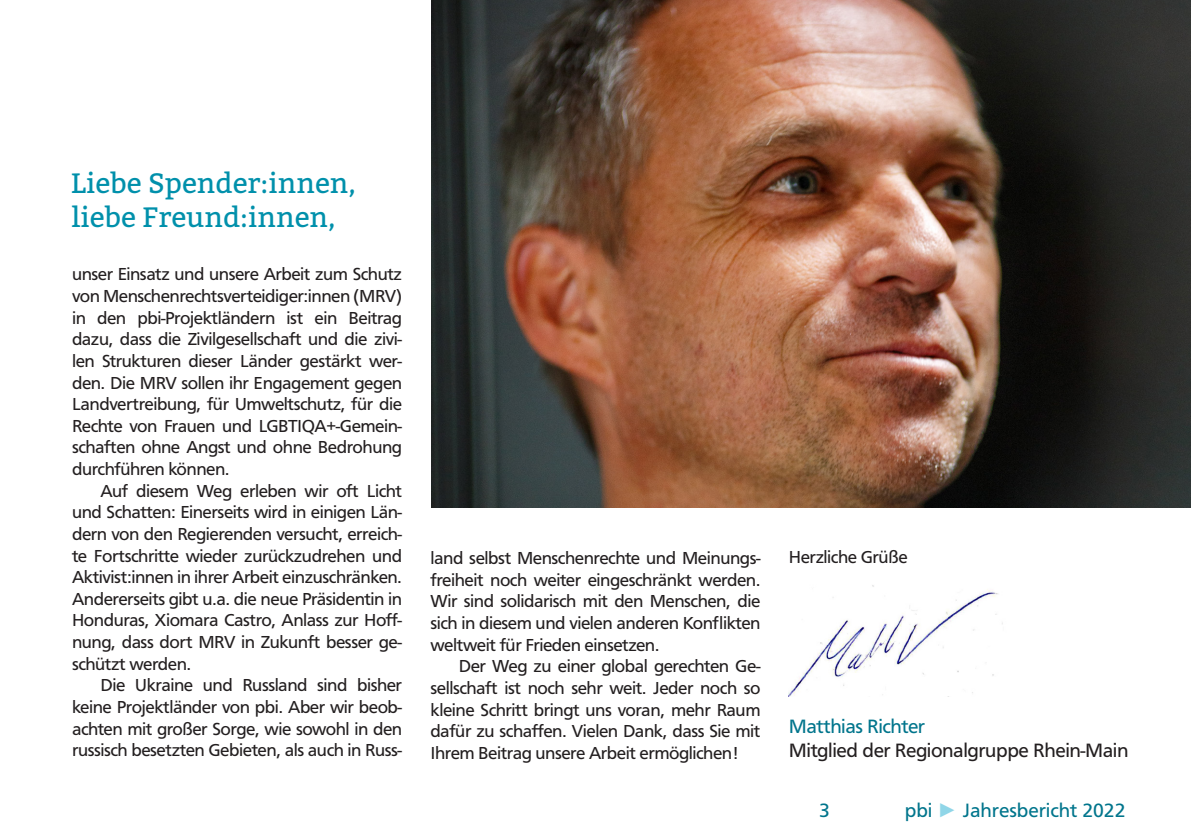
<style>
.page{position:relative;width:1191px;height:840px;background:#fff}
.page>*{position:absolute;margin:0;border:0;box-sizing:border-box;transform-origin:0 0}
.t1{font:28px/33.6px "Bitter";color:#0090ab}
.t2{font:20px "Carto Gothic Std";letter-spacing:-.01em;color:#00758c}
.t3{font:20px "Carto Gothic Std";letter-spacing:-.02em;color:#231f20}
.t4{font:18px/21.6px "Carto Gothic Std";letter-spacing:-.025em;color:#231f20;text-align:justify}
.s1{font-family:"Arial";color:#90d6e8}
</style>
<div class="page">
<img style="left:431px;top:0;width:760px;height:507px">
<img style="left:789px;top:585px;width:214px;height:111px">
<h1 class="t1" style="left:71px;top:167px;width:286px">Liebe Spender:innen, liebe Freund:innen,</h1>
<p class="t4" style="left:72px;top:263px;width:331px">unser Einsatz und unsere Arbeit zum Schutz von Menschenrechtsverteidiger:innen (MRV) in den pbi-Projektländern ist ein Beitrag dazu, dass die Zivilgesellschaft und die zivi&shy;len Strukturen dieser Länder gestärkt wer&shy;den. Die MRV sollen ihr Engagement gegen Landvertreibung, für Umweltschutz, für die Rechte von Frauen und LGBTIQA+-Gemein&shy;schaften ohne Angst und ohne Bedrohung durchführen können.</p>
<p class="t4" style="left:72px;top:479px;width:331px;text-indent:28px">Auf diesem Weg erleben wir oft Licht und Schatten: Einerseits wird in einigen Län&shy;dern von den Regierenden versucht, erreich&shy;te Fortschritte wieder zurückzudrehen und Aktivist:innen in ihrer Arbeit einzuschränken.<br>Andererseits gibt u.a. die neue Präsidentin in Honduras, Xiomara Castro, Anlass zur Hoff&shy;nung, dass dort MRV in Zukunft besser ge&shy;schützt werden.</p>
<p class="t4" style="left:72px;top:674px;width:331px;text-indent:28px">Die Ukraine und Russland sind bisher keine Projektländer von pbi. Aber wir beob&shy;achten mit großer Sorge, wie sowohl in den russisch besetzten Gebieten, als auch in Russ-</p>
<p class="t4" style="left:430px;top:547px;width:331px">land selbst Menschenrechte und Meinungs&shy;freiheit noch weiter eingeschränkt werden.<br>Wir sind solidarisch mit den Menschen, die sich in diesem und vielen anderen Konflikten weltweit für Frieden einsetzen.</p>
<p class="t4" style="left:430px;top:655px;width:331px;text-indent:28px">Der Weg zu einer global gerechten Ge&shy;sellschaft ist noch sehr weit. Jeder noch so kleine Schritt bringt uns voran, mehr Raum dafür zu schaffen. Vielen Dank, dass Sie mit Ihrem Beitrag unsere Arbeit ermöglichen!</p>
<p class="t4" style="left:789px;top:546px;width:120px">Herzliche Grüße</p>
<p class="t2" style="left:789px;top:714px;width:138px">Matthias Richter</p>
<p class="t3" style="left:789px;top:738px;width:341px">Mitglied der Regionalgruppe Rhein-Main</p>
<p class="t2" style="left:819px;top:798px;width:12px">3</p>
<p class="t2" style="left:904px;top:798px;width:222px">pbi <span class="s1">►</span> Jahresbericht 2022</p>
</div>
